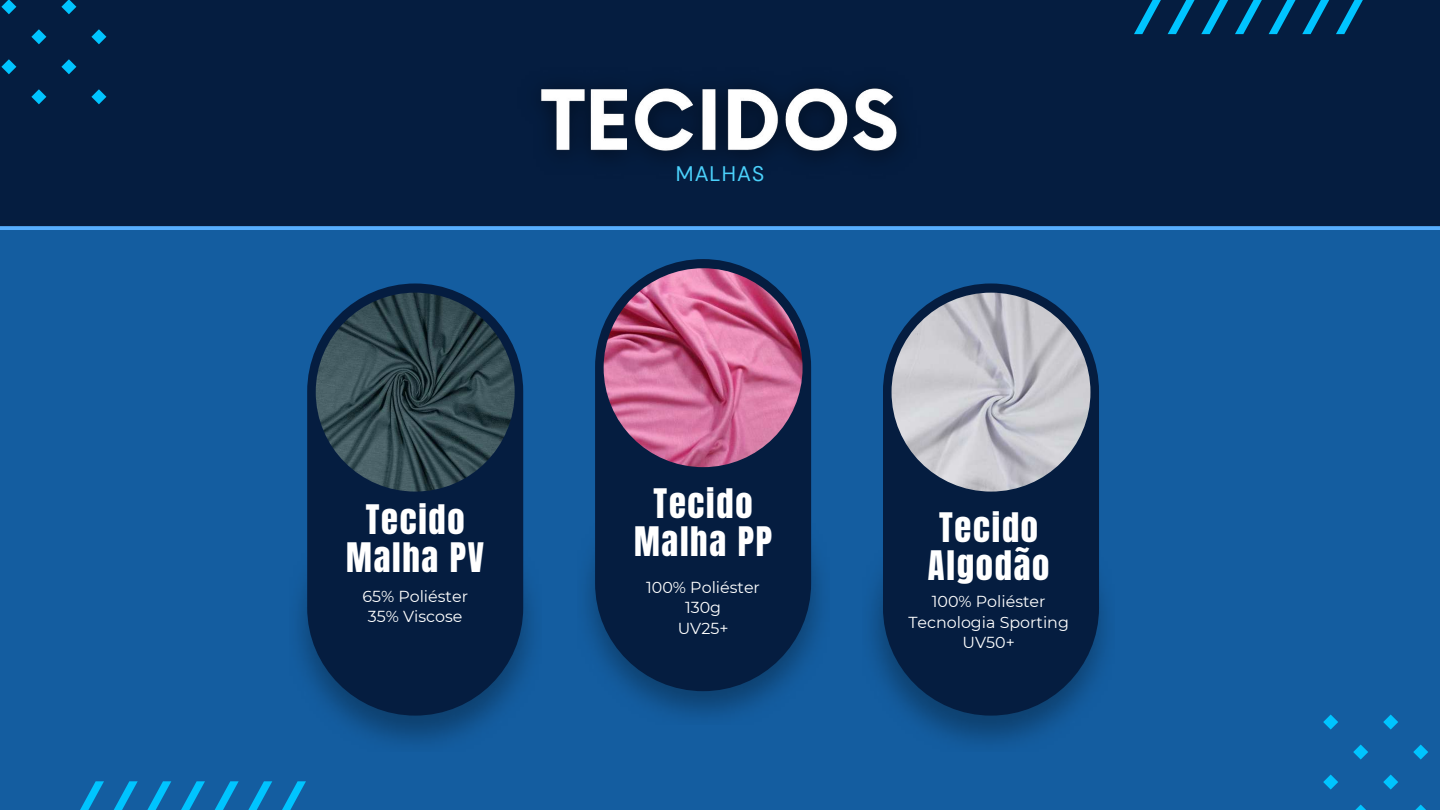
<style>
.page{position:relative;width:1440px;height:810px;background:#145da0}
.page>*{position:absolute;margin:0;border:0;box-sizing:border-box;transform-origin:0 0}
.t1{font:34.6px/38px "Anton";letter-spacing:.05em;color:#fff;text-align:center}
.t2{font:21px "DM Sans";letter-spacing:.05em;color:#4bd1fb}
.t3{font:15.9px/20.3px "Montserrat";color:#fff;text-align:center}
</style>
<div class="page">
<div style="left:0;top:0;width:1440px;height:229px;background:#051d40"></div>
<img style="left:298px;top:500px;width:235px;height:244px">
<div style="left:307px;top:283px;width:216px;height:433px;background:#051d40;border-radius:108px"></div>
<img style="left:316px;top:293px;width:199px;height:199px;border-radius:50%">
<img style="left:586px;top:472px;width:235px;height:245px">
<div style="left:595px;top:259px;width:216px;height:432px;background:#051d40;border-radius:108px"></div>
<img style="left:604px;top:268px;width:199px;height:199px;border-radius:50%">
<img style="left:871px;top:576px;width:235px;height:168px">
<div style="left:883px;top:283px;width:216px;height:433px;background:#051d40;border-radius:108px"></div>
<img style="left:892px;top:293px;width:198px;height:199px;border-radius:50%">
<svg style="left:1323px;top:715px;width:15px;height:15px"></svg>
<svg style="left:1323px;top:775px;width:15px;height:15px"></svg>
<svg style="left:1353px;top:745px;width:15px;height:15px"></svg>
<svg style="left:1355px;top:805px;width:11px;height:5px"></svg>
<svg style="left:1383px;top:715px;width:15px;height:15px"></svg>
<svg style="left:1383px;top:775px;width:15px;height:15px"></svg>
<svg style="left:1413px;top:745px;width:15px;height:15px"></svg>
<svg style="left:1415px;top:805px;width:11px;height:5px"></svg>
<svg style="left:1px;top:0;width:15px;height:14px"></svg>
<svg style="left:1px;top:59px;width:15px;height:15px"></svg>
<svg style="left:31px;top:29px;width:15px;height:15px"></svg>
<svg style="left:31px;top:89px;width:15px;height:15px"></svg>
<svg style="left:61px;top:0;width:15px;height:14px"></svg>
<svg style="left:61px;top:59px;width:15px;height:15px"></svg>
<svg style="left:91px;top:29px;width:15px;height:15px"></svg>
<svg style="left:91px;top:89px;width:15px;height:15px"></svg>
<svg style="left:1134px;top:0;width:235px;height:34px;background:#03466f"></svg>
<svg style="left:80px;top:781px;width:226px;height:29px"></svg>
<img style="left:510px;top:59px;width:419px;height:127px">
<h2 class="t2" style="left:676px;top:160px;width:90px">MALHAS</h2>
<h1 class="t1" style="left:634px;top:485px;width:140px">Tecido<br>Malha PP</h1>
<h1 class="t1" style="left:346px;top:501px;width:139px">Tecido<br>Malha PV</h1>
<p class="t3" style="left:362px;top:586px;width:107px">65% Poliéster<br>35% Viscose</p>
<p class="t3" style="left:646px;top:577px;width:115px">100% Poliéster<br>130g<br>UV25+</p>
<h1 class="t1" style="left:928px;top:509px;width:123px">Tecido<br>Algodão</h1>
<p class="t3" style="left:908px;top:591px;width:162px">100% Poliéster<br>Tecnologia Sporting<br>UV50+</p>
</div>
